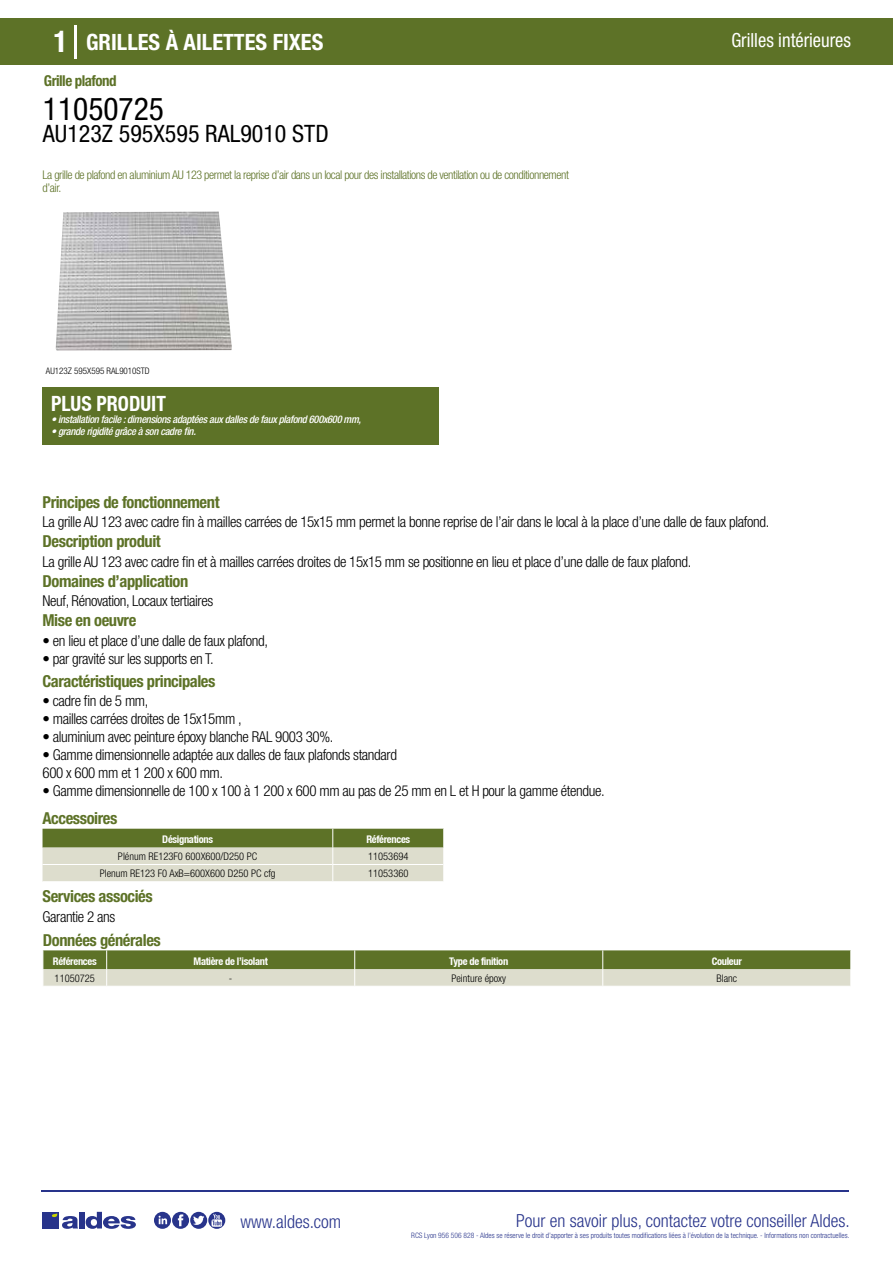
<style>
.page{position:relative;width:893px;height:1263px;background:#fff}
.page>*{position:absolute;margin:0;border:0;box-sizing:border-box;transform-origin:0 0}
.t1{font:condensed 31.5px "Helvetica Neue LT Std";color:#000}
.t2{font:condensed 24px "Helvetica Neue LT Std";color:#000}
.t3{font:700 condensed 22.5px "Helvetica Neue LT Std";color:#fff}
.t4{font:700 condensed 21px "Helvetica Neue";color:#fff;scale:.95 1}
.t5{font:condensed 19.5px "Helvetica Neue LT Std";color:#fff;scale:.95 1}
.t6{font:300 condensed 18px "Helvetica Neue";color:#28348b}
.t7{font:700 condensed 16.5px "Helvetica Neue LT Std";letter-spacing:-.025em;color:#5d7227}
.t8{font:300 condensed 15px/18px "Helvetica Neue LT Std";letter-spacing:-.025em;color:#000}
.t9{font:700 condensed 15px "Helvetica Neue LT Std";letter-spacing:-.035em;color:#5d7227}
.t10{font:300 condensed 12px/13.5px "Helvetica Neue LT Std";letter-spacing:-.035em;color:#5d7227}
.t11{font:italic 500 condensed 10.5px "Helvetica Neue";letter-spacing:-.03em;color:#fff}
.t12{font:300 condensed 10.5px "Helvetica Neue";color:#000}
.t13{font:700 condensed 10.5px "Helvetica Neue";letter-spacing:-.03em;color:#fff}
.t14{font:300 condensed 9px "Helvetica Neue";color:#000}
.t15{font:300 condensed 7.5px "Helvetica Neue";color:#28348b}
.s1{font-size:30px}
</style>
<div class="page">
<div style="left:0;top:18px;width:893px;height:46px;background:#5d7227"></div>
<div style="left:43px;top:387px;width:396px;height:57px;background:#5d7227"></div>
<hr style="left:74px;top:25px;width:2px;height:33px;background:#fff">
<svg style="left:55px;top:211px;width:177px;height:140px;background:#bebebe"></svg>
<svg style="left:43px;top:829px;width:401px;height:52px;background:#b0b893"></svg>
<svg style="left:43px;top:950px;width:808px;height:36px;background:#9ba678"></svg>
<hr style="left:41px;top:1190px;width:808px;height:1px;background:#28348b">
<svg style="left:154px;top:1212px;width:71px;height:17px"></svg>
<div style="left:42px;top:1212px;width:17px;height:16px;background:#28348b"></div>
<div style="left:79px;top:1212px;width:5px;height:16px;background:#28348b"></div>
<svg style="left:86px;top:1212px;width:50px;height:17px"></svg>
<svg style="left:52px;top:1213px;width:26px;height:16px"></svg>
<h3 class="t3" style="left:54px;top:28px;width:271px"><span class="s1">1</span> GRILLES À AILETTES FIXES</h3>
<h3 class="t5" style="left:731px;top:29px;width:127px">Grilles intérieures</h3>
<p class="t9" style="left:44px;top:71px;width:74px">Grille plafond</p>
<h1 class="t1" style="left:43px;top:91px;width:122px">11050725</h1>
<h2 class="t2" style="left:43px;top:120px;width:287px">AU123Z 595X595 RAL9010 STD</h2>
<p class="t10" style="left:43px;top:167px;width:528px">La grille de plafond en aluminium AU 123 permet la reprise d’air dans un local pour des installations de ventilation ou de conditionnement d’air.</p>
<p class="t14" style="left:46px;top:365px;width:105px">AU123Z 595X595 RAL9010STD</p>
<p class="t14" style="left:46px;top:365px;width:44px">Grille AU 123</p>
<h3 class="t4" style="left:51px;top:391px;width:122px">PLUS PRODUIT</h3>
<p class="t11" style="left:51px;top:413px;width:311px">• installation facile : dimensions adaptées aux dalles de faux plafond 600x600 mm,</p>
<p class="t11" style="left:51px;top:425px;width:146px">• grande rigidité grâce à son cadre fin.</p>
<p class="t7" style="left:43px;top:492px;width:179px">Principes de fonctionnement</p>
<p class="t8" style="left:43px;top:513px;width:728px">La grille AU 123 avec cadre fin à mailles carrées de 15x15 mm permet la bonne reprise de l’air dans le local à la place d’une dalle de faux plafond.</p>
<p class="t8" style="left:43px;top:552px;width:650px">La grille AU 123 avec cadre fin et à mailles carrées droites de 15x15 mm se positionne en lieu et place d’une dalle de faux plafond.</p>
<p class="t8" style="left:43px;top:592px;width:172px">Neuf, Rénovation, Locaux tertiaires</p>
<p class="t8" style="left:43px;top:631px;width:227px">• en lieu et place d’une dalle de faux plafond,</p>
<p class="t8" style="left:43px;top:649px;width:173px">• par gravité sur les supports en T.</p>
<p class="t7" style="left:43px;top:531px;width:120px">Description produit</p>
<p class="t7" style="left:43px;top:571px;width:147px">Domaines d’application</p>
<p class="t7" style="left:43px;top:610px;width:95px">Mise en oeuvre</p>
<p class="t7" style="left:43px;top:671px;width:174px">Caractéristiques principales</p>
<p class="t8" style="left:43px;top:692px;width:107px">• cadre fin de 5 mm,</p>
<p class="t8" style="left:43px;top:710px;width:201px">• mailles carrées droites de 15x15mm ,</p>
<p class="t8" style="left:43px;top:728px;width:292px">• aluminium avec peinture époxy blanche RAL 9003 30%.</p>
<p class="t8" style="left:43px;top:746px;width:356px">• Gamme dimensionnelle adaptée aux dalles de faux plafonds standard<br>600 x 600 mm et 1 200 x 600 mm.</p>
<p class="t8" style="left:43px;top:782px;width:564px">• Gamme dimensionnelle de 100 x 100 à 1 200 x 600 mm au pas de 25 mm en L et H pour la gamme étendue.</p>
<p class="t7" style="left:43px;top:808px;width:76px">Accessoires</p>
<p class="t13" style="left:162px;top:833px;width:52px">Désignations</p>
<p class="t13" style="left:366px;top:833px;width:45px">Références</p>
<p class="t12" style="left:118px;top:850px;width:141px">Plénum RE123F0 600X600/D250 PC</p>
<p class="t12" style="left:368px;top:850px;width:42px">11053694</p>
<p class="t12" style="left:100px;top:867px;width:177px">Plenum RE123 F0 AxB=600X600 D250 PC cfg</p>
<p class="t12" style="left:368px;top:867px;width:42px">11053360</p>
<p class="t7" style="left:43px;top:886px;width:112px">Services associés</p>
<p class="t8" style="left:43px;top:907px;width:74px">Garantie 2 ans</p>
<p class="t7" style="left:43px;top:930px;width:119px">Données générales</p>
<p class="t13" style="left:53px;top:955px;width:45px">Références</p>
<p class="t13" style="left:194px;top:955px;width:76px">Matière de l’isolant</p>
<p class="t13" style="left:449px;top:955px;width:60px">Type de finition</p>
<p class="t13" style="left:712px;top:955px;width:32px">Couleur</p>
<p class="t12" style="left:55px;top:972px;width:42px">11050725</p>
<p class="t12" style="left:229px;top:972px;width:5px">-</p>
<p class="t12" style="left:451px;top:972px;width:56px">Peinture époxy</p>
<p class="t12" style="left:716px;top:972px;width:22px">Blanc</p>
<p class="t6" style="left:240px;top:1211px;width:102px">www.aldes.com</p>
<p class="t6" style="left:516px;top:1211px;width:335px">Pour en savoir plus, contactez votre conseiller Aldes.</p>
<p class="t15" style="left:411px;top:1230px;width:440px">RCS Lyon 956 506 828 - Aldes se réserve le droit d’apporter à ses produits toutes modifications liées à l’évolution de la technique. - Informations non contractuelles.</p>
</div>
